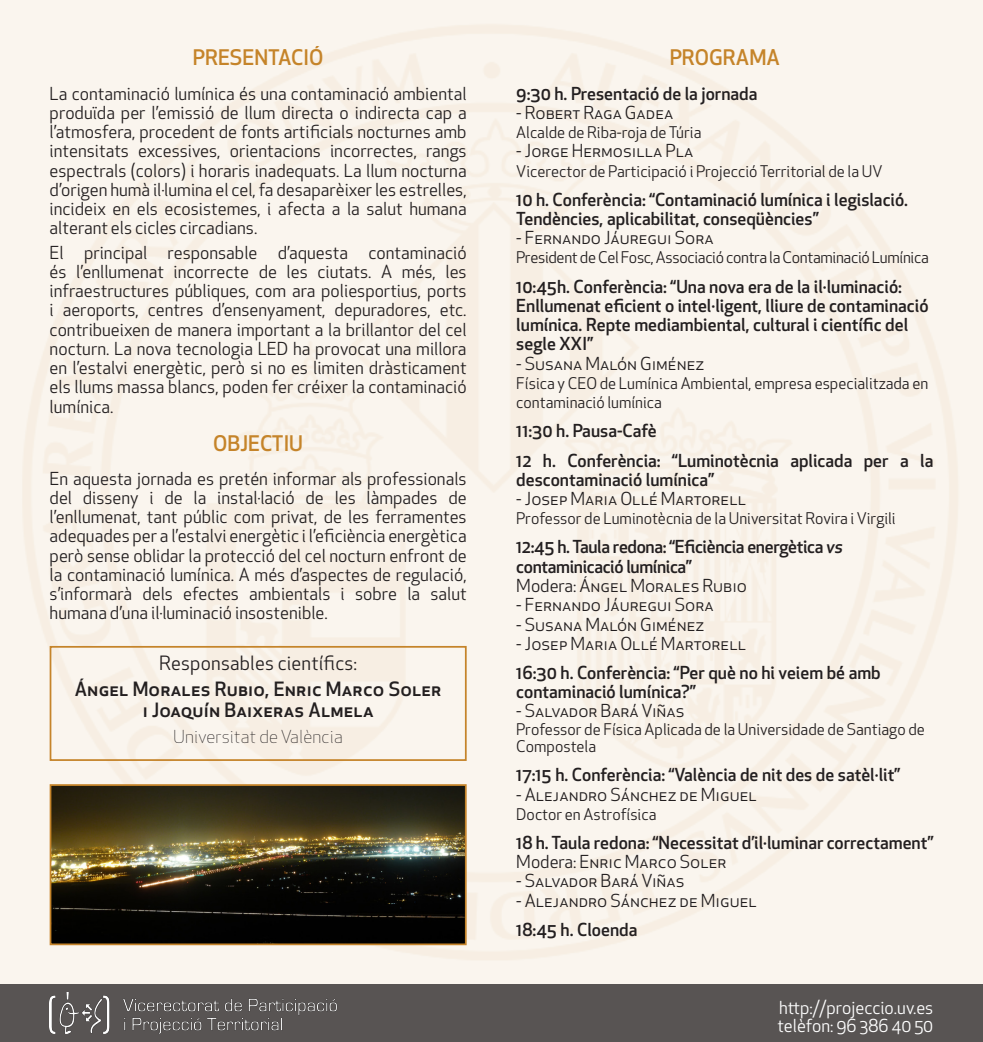
<style>
.page{position:relative;width:983px;height:1042px;background:#fff}
.page>*{position:absolute;margin:0;border:0;box-sizing:border-box;transform-origin:0 0}
.HTML_Preformatted{font:500 21px "Apex New";color:#c5842a}
.t1{font:500 19.25px "Apex New";letter-spacing:.01em;color:#231f20}
.t2{font:19.25px "Apex New";letter-spacing:.01em;color:#231f20}
.HTML_Preformatted-2{font:17.5px/19.2px "Apex New";color:#231f20;text-align:justify}
.HTML_Preformatted-3{font:500 17.5px/19.2px "Apex New";color:#231f20}
.HTML_Preformatted-4{font:500 17.5px/19.2px "Apex New";letter-spacing:-.02em;color:#231f20}
.t3{font:17.5px "Apex New";color:#fff}
.t4{font:300 17.5px "Apex New";letter-spacing:.01em;color:#231f20}
.HTML_Preformatted-5{font:15.75px/19.2px "Apex New";color:#231f20}
.HTML_Preformatted-6{font:15.75px "Apex New";letter-spacing:-.02em;color:#231f20}
.s1{font-style:italic}
</style>
<div class="page">
<img style="left:0;top:0;width:982px;height:984px">
<div style="left:0;top:984px;width:982px;height:58px;background:#585453"></div>
<img style="left:50px;top:992px;width:287px;height:41px">
<img style="left:53px;top:787px;width:410px;height:155px">
<div style="left:50px;top:784px;width:416px;height:161px;border:2px solid #c5842a"></div>
<div style="left:50px;top:646px;width:416px;height:115px;border:2px solid #c5842a"></div>
<p class="HTML_Preformatted" style="left:193px;top:44px;width:132px">PRESENTACIÓ</p>
<p class="HTML_Preformatted-2" style="left:50px;top:84px;width:418px">La contaminació lumínica és una contaminació ambiental produïda per l’emissió de llum directa o indirecta cap a l’atmosfera, procedent de fonts artificials nocturnes amb intensitats excessives, orientacions incorrectes, rangs espectrals (colors) i horaris inadequats. La llum nocturna d’origen humà il·lumina el cel, fa desaparèixer les estrelles, incideix en els ecosistemes, i afecta a la salut humana alterant els cicles circadians.</p>
<p class="HTML_Preformatted-2" style="left:50px;top:242px;width:418px">El principal responsable d’aquesta contaminació és l’enllumenat incorrecte de les ciutats. A més, les infraestructures públiques, com ara poliesportius, ports i aeroports, centres d’ensenyament, depuradores, etc. contribueixen de manera important a la brillantor del cel nocturn. La nova tecnologia LED ha provocat una millora en l’estalvi energètic, però si no es limiten dràsticament els llums massa blancs, poden fer créixer la contaminació lumínica.</p>
<p class="HTML_Preformatted" style="left:213px;top:429px;width:91px">OBJECTIU</p>
<p class="HTML_Preformatted-2" style="left:50px;top:469px;width:418px">En aquesta jornada es pretén informar als professionals del disseny i de la instal·lació de les làmpades de l’enllumenat, tant públic com privat, de les ferramentes adequades per a l’estalvi energètic i l’eficiència energètica però sense oblidar la protecció del cel nocturn enfront de la contaminació lumínica. A més d’aspectes de regulació, s’informarà dels efectes ambientals i sobre la salut humana d’una il·luminació insostenible.</p>
<p class="t2" style="left:159px;top:651px;width:200px">Responsables científics:</p>
<p class="t1" style="left:75px;top:676px;width:368px">Ángel Morales Rubio, Enric Marco Soler</p>
<p class="t1" style="left:143px;top:697px;width:232px">i Joaquín Baixeras Almela</p>
<p class="t4" style="left:173px;top:726px;width:171px">Universitat de València</p>
<p class="HTML_Preformatted" style="left:669px;top:44px;width:112px">PROGRAMA</p>
<p class="HTML_Preformatted-3" style="left:516px;top:83px;width:242px">9:30 h. Presentació de la jornada</p>
<p class="HTML_Preformatted-2" style="left:516px;top:103px;width:158px">- Robert Raga Gadea</p>
<p class="HTML_Preformatted-5" style="left:516px;top:123px;width:187px">Alcalde de Riba-roja de Túria</p>
<p class="HTML_Preformatted-2" style="left:516px;top:141px;width:178px">- Jorge Hermosilla Pla</p>
<p class="HTML_Preformatted-5" style="left:516px;top:161px;width:367px">Vicerector de Participació i Projecció Territorial de la UV</p>
<p class="HTML_Preformatted-3" style="left:516px;top:189px;width:393px">10 h. Conferència: “Contaminació lumínica i legislació.<br>Tendències, aplicabilitat, conseqüències”</p>
<p class="HTML_Preformatted-2" style="left:516px;top:228px;width:199px">- Fernando Jáuregui Sora</p>
<p class="HTML_Preformatted-6" style="left:516px;top:248px;width:414px">President de Cel Fosc, Associació contra la Contaminació Lumínica</p>
<p class="HTML_Preformatted-3" style="left:516px;top:276px;width:413px">10:45h. Conferència: “Una nova era de la il·luminació:<br>Enllumenat eficient o intel·ligent, lliure de contaminació lumínica. Repte mediambiental, cultural i científic del segle XXI”</p>
<p class="HTML_Preformatted-2" style="left:516px;top:354px;width:189px">- Susana Malón Giménez</p>
<p class="HTML_Preformatted-5" style="left:516px;top:373px;width:413px">Física y CEO de Lumínica Ambiental, empresa especialitzada en contaminació lumínica</p>
<p class="HTML_Preformatted-3" style="left:516px;top:421px;width:142px">11:30 h. Pausa-Cafè</p>
<p class="HTML_Preformatted-3" style="left:516px;top:450px;width:418px">12 h. Conferència: “Luminotècnia aplicada per a la descontaminació lumínica”</p>
<p class="HTML_Preformatted-2" style="left:516px;top:489px;width:231px">- Josep Maria Ollé Martorell</p>
<p class="HTML_Preformatted-5" style="left:516px;top:509px;width:381px">Professor de Luminotècnia de la Universitat Rovira i Virgili</p>
<p class="HTML_Preformatted-4" style="left:516px;top:537px;width:328px">12:45 h. Taula redona: “Eficiència energètica <span class="s1">vs </span>contaminicació lumínica”</p>
<p class="HTML_Preformatted-2" style="left:516px;top:576px;width:232px">Modera: Ángel Morales Rubio</p>
<p class="HTML_Preformatted-2" style="left:516px;top:595px;width:199px">- Fernando Jáuregui Sora</p>
<p class="HTML_Preformatted-2" style="left:516px;top:614px;width:189px">- Susana Malón Giménez</p>
<p class="HTML_Preformatted-2" style="left:516px;top:634px;width:231px">- Josep Maria Ollé Martorell</p>
<p class="HTML_Preformatted-3" style="left:516px;top:662px;width:366px">16:30 h. Conferència: “Per què no hi veiem bé amb contaminació lumínica?”</p>
<p class="HTML_Preformatted-2" style="left:516px;top:701px;width:170px">- Salvador Bará Viñas</p>
<p class="HTML_Preformatted-5" style="left:516px;top:720px;width:410px;line-height:17.3px">Professor de Física Aplicada de la Universidade de Santiago de<br>Compostela</p>
<p class="HTML_Preformatted-3" style="left:516px;top:765px;width:385px">17:15 h. Conferència: “València de nit des de satèl·lit”</p>
<p class="HTML_Preformatted-2" style="left:516px;top:784px;width:242px">- Alejandro Sánchez de Miguel</p>
<p class="HTML_Preformatted-5" style="left:516px;top:804px;width:142px">Doctor en Astrofísica</p>
<p class="HTML_Preformatted-3" style="left:516px;top:832px;width:418px">18 h. Taula redona: “Necessitat d’il·luminar correctament”</p>
<p class="HTML_Preformatted-2" style="left:516px;top:852px;width:212px">Modera: Enric Marco Soler</p>
<p class="HTML_Preformatted-2" style="left:516px;top:871px;width:170px">- Salvador Bará Viñas</p>
<p class="HTML_Preformatted-2" style="left:516px;top:891px;width:242px">- Alejandro Sánchez de Miguel</p>
<p class="HTML_Preformatted-3" style="left:516px;top:919px;width:122px">18:45 h. Cloenda</p>
<p class="t3" style="left:778px;top:997px;width:156px">http://projeccio.uv.es</p>
<p class="t3" style="left:777px;top:1014px;width:157px">telèfon: 96 386 40 50</p>
</div>
